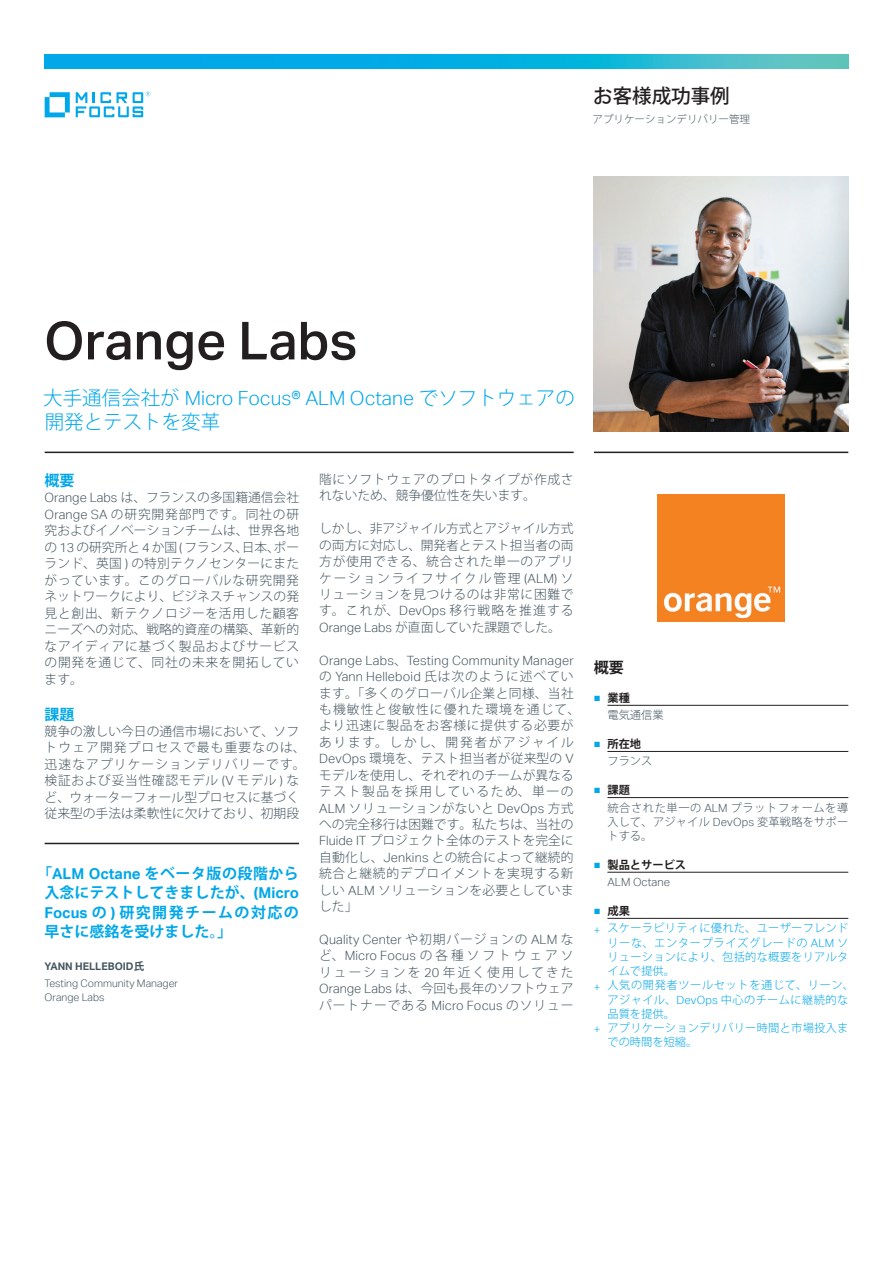
<style>
.page{position:relative;width:893px;height:1263px;background:#fff}
.page>*{position:absolute;margin:0;border:0;box-sizing:border-box;transform-origin:0 0}
.headline_35_38{font:500 52.5px "Aktiv Grotesk";color:#231f20}
.intro1_13_16-light_b{font:300 19.5px/24px "Koz Go Pro";color:#00a7e9}
.collateral_name_13_1{font:500 19.5px "Koz Go Pro";color:#231f20}
.pull_quote_10_13-blu{font:700 15px/19.5px "Koz Go Pro";color:#00a7e9;text-align:justify}
.subhead_10_13-blue{font:700 15px "Koz Go Pro";color:#00a7e9}
.subhead_10_13{font:700 15px "Koz Go Pro";color:#231f20}
.body_8_5_11-grey{font:300 12.75px/16.5px "Koz Go Pro";letter-spacing:.055em;color:#45555f;text-align:justify}
.body_8_5_11-grey-2{font:300 12.75px/16.4px "Koz Go Pro";letter-spacing:.03em;color:#45555f}
.body_8_5_11-grey-3{font:300 12.75px/16.5px "Koz Go Pro";color:#45555f}
.t1{font:300 11.25px/14.2px "Koz Go Pro";letter-spacing:.02em;color:#00a7e9}
.caption_7_5_9_5_inde{font:300 11.25px/14.2px "Koz Go Pro";letter-spacing:.015em;color:#45555f;text-align:justify}
.t2{font:700 11.25px "Koz Go Pro";color:#231f20}
.caption_7_5_9_5_inde-2{font:300 11.25px "Aktiv Grotesk";color:#45555f}
.quote_title_7_11-gre{font:300 10.5px "Aktiv Grotesk";color:#45555f}
.caption_7_9_5-grey{font:300 10.5px "Koz Go Pro";color:#45555f}
.quote_name_caps_7_11{font:700 10.5px "Aktiv Grotesk";color:#45555f}
.quote_company_7_9_5{font:300 10.5px "Aktiv Grotesk";color:#45555f}
.s1{font-family:"Aktiv Grotesk"}
.s2{font-family:"Koz Go Pro"}
.s3{font-family:"Arial";font-weight:400;color:#00a7e9}
</style>
<div class="page">
<hr style="left:45px;top:452px;width:529px;height:1px;background:#231f20">
<hr style="left:594px;top:452px;width:254px;height:1px;background:#231f20">
<img style="left:594px;top:177px;width:254px;height:254px">
<hr style="left:607px;top:705px;width:241px;height:1px;background:#231f20">
<hr style="left:607px;top:751px;width:241px;height:1px;background:#231f20">
<hr style="left:607px;top:797px;width:241px;height:1px;background:#231f20">
<hr style="left:607px;top:872px;width:241px;height:1px;background:#231f20">
<hr style="left:607px;top:918px;width:241px;height:1px;background:#231f20">
<svg style="left:45px;top:92px;width:25px;height:25px"></svg>
<svg style="left:76px;top:92px;width:74px;height:25px"></svg>
<svg style="left:45px;top:54px;width:803px;height:15px;background:#14b1dd"></svg>
<hr style="left:45px;top:843px;width:254px;height:1px;background:#231f20">
<img style="left:658px;top:494px;width:126px;height:127px">
<p class="collateral_name_13_1" style="left:593px;top:83px;width:138px">お客様成功事例</p>
<p class="caption_7_9_5-grey" style="left:593px;top:112px;width:159px">アプリケーションデリバリー管理</p>
<p class="headline_35_38" style="left:44px;top:309px;width:315px">Orange Labs</p>
<p class="intro1_13_16-light_b" style="left:43px;top:386px;width:533px">大手通信会社が <span class="s1">Micro Focus® ALM Octane</span> でソフトウェアの開発とテストを変革</p>
<p class="subhead_10_13-blue" style="left:45px;top:470px;width:32px">概要</p>
<p class="body_8_5_11-grey" style="left:45px;top:489px;width:256px"><span class="s1">Orange Labs</span> は、フランスの多国籍通信会社<span class="s1">Orange SA</span> の研究開発部門です。同社の研究およびイノベーションチームは、世界各地の <span class="s1">13</span> の研究所と <span class="s1">4</span>か国 <span class="s1">(</span> フランス、日本、ポーランド、英国 <span class="s1">)</span> の特別テクノセンターにまたがっています。このグローバルな研究開発ネットワークにより、ビジネスチャンスの発見と創出、新テクノロジーを活用した顧客ニーズへの対応、戦略的資産の構築、革新的なアイディアに基づく製品およびサービスの開発を通じて、同社の未来を開拓しています。</p>
<p class="subhead_10_13-blue" style="left:45px;top:704px;width:32px">課題</p>
<p class="body_8_5_11-grey-3" style="left:45px;top:723px;width:262px">競争の激しい今日の通信市場において、ソフトウェア開発プロセスで最も重要なのは、迅速なアプリケーションデリバリーです。検証および妥当性確認モデル <span class="s1">(V</span> モデル <span class="s1">)</span> など、ウォーターフォール型プロセスに基づく従来型の手法は柔軟性に欠けており、初期段</p>
<p class="pull_quote_10_13-blu" style="left:45px;top:864px;width:256px;text-indent:-8px">「<span class="s1">ALM Octane</span> をベータ版の段階から入念にテストしてきましたが、<span class="s1">(Micro Focus</span> の <span class="s1">)</span> 研究開発チームの対応の早さに感銘を受けました。」</p>
<p class="quote_name_caps_7_11" style="left:45px;top:960px;width:101px">YANN HELLEBOID<span class="s2">氏</span></p>
<p class="quote_title_7_11-gre" style="left:45px;top:977px;width:135px">Testing Community Manager</p>
<p class="quote_company_7_9_5" style="left:45px;top:991px;width:61px">Orange Labs</p>
<p class="body_8_5_11-grey" style="left:319px;top:471px;width:256px">階にソフトウェアのプロトタイプが作成されないため、競争優位性を失います。</p>
<p class="body_8_5_11-grey" style="left:319px;top:520px;width:256px">しかし、非アジャイル方式とアジャイル方式の両方に対応し、開発者とテスト担当者の両方が使用できる、統合された単一のアプリケーションライフサイクル管理 <span class="s1">(ALM)</span> ソリューションを見つけるのは非常に困難です。これが、<span class="s1">DevOps</span> 移行戦略を推進する<span class="s1">Orange Labs</span> が直面していた課題でした。</p>
<p class="body_8_5_11-grey-2" style="left:319px;top:652px;width:262px"><span class="s1">Orange Labs</span>、<span class="s1">Testing Community Manager</span>の <span class="s1">Yann Helleboid</span> 氏は次のように述べています。「多くのグローバル企業と同様、当社も機敏性と俊敏性に優れた環境を通じて、より迅速に製品をお客様に提供する必要があります。しかし、開発者がアジャイル<br><span class="s1">DevOps</span> 環境を、テスト担当者が従来型の <span class="s1">V</span>モデルを使用し、それぞれのチームが異なるテスト製品を採用しているため、単一の<br><span class="s1">ALM</span> ソリューションがないと <span class="s1">DevOps</span> 方式への完全移行は困難です。私たちは、当社の<br><span class="s1">Fluide IT</span> プロジェクト全体のテストを完全に自動化し、<span class="s1">Jenkins</span> との統合によって継続的統合と継続的デプロイメントを実現する新しい <span class="s1">ALM</span> ソリューションを必要としていました」</p>
<p class="body_8_5_11-grey" style="left:319px;top:931px;width:256px"><span class="s1">Quality Center</span> や初期バージョンの <span class="s1">ALM</span> など、<span class="s1">Micro Focus</span> の各種ソフトウェアソリューションを <span class="s1">20</span> 年近く使用してきた<span class="s1">Orange Labs</span> は、今回も長年のソフトウェアパートナーである <span class="s1">Micro Focus</span> のソリュー</p>
<p class="subhead_10_13" style="left:594px;top:658px;width:31px">概要</p>
<p class="t2" style="left:594px;top:690px;width:37px"><span class="s3">■</span> 業種</p>
<p class="caption_7_5_9_5_inde" style="left:607px;top:708px;width:58px">電気通信業</p>
<p class="t2" style="left:594px;top:736px;width:49px"><span class="s3">■</span> 所在地</p>
<p class="caption_7_5_9_5_inde" style="left:607px;top:754px;width:46px">フランス</p>
<p class="t2" style="left:594px;top:782px;width:37px"><span class="s3">■</span> 課題</p>
<p class="caption_7_5_9_5_inde" style="left:607px;top:800px;width:242px">統合された単一の <span class="s1">ALM</span> プラットフォームを導入して、アジャイル <span class="s1">DevOps</span> 変革戦略をサポートする。</p>
<p class="t2" style="left:594px;top:857px;width:94px"><span class="s3">■</span> 製品とサービス</p>
<p class="caption_7_5_9_5_inde-2" style="left:607px;top:876px;width:64px">ALM Octane</p>
<p class="t2" style="left:594px;top:903px;width:37px"><span class="s3">■</span> 成果</p>
<p class="t1" style="left:607px;top:921px;width:242px;text-align:justify;text-indent:-14px"><span class="s1">+</span> スケーラビリティに優れた、ユーザーフレンドリーな、エンタープライズグレードの <span class="s1">ALM</span> ソリューションにより、包括的な概要をリアルタイムで提供。</p>
<p class="t1" style="left:607px;top:978px;width:248px;text-indent:-14px"><span class="s1">+</span> 人気の開発者ツールセットを通じて、リーン、アジャイル、<span class="s1">DevOps</span> 中心のチームに継続的な品質を提供。</p>
<p class="t1" style="left:607px;top:1021px;width:242px;text-indent:-14px"><span class="s1">+</span> アプリケーションデリバリー時間と市場投入までの時間を短縮。</p>
</div>
